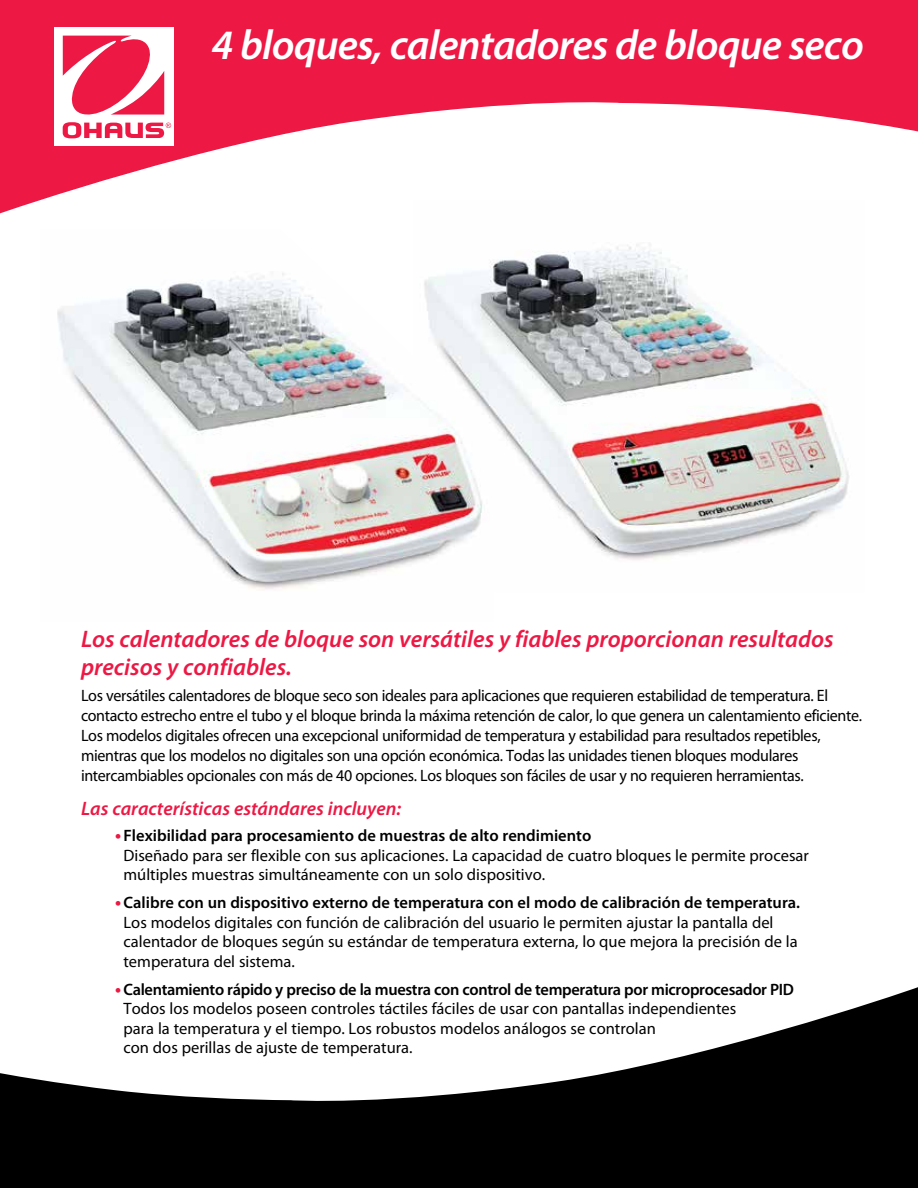
<style>
.page{position:relative;width:918px;height:1188px;background:#fff}
.page>*{position:absolute;margin:0;border:0;box-sizing:border-box;transform-origin:0 0}
.t1{font:italic 600 42px "Myriad Pro";letter-spacing:-.02em;color:#fff}
.t2{font:italic 600 24px/28.8px "Myriad Pro";color:#ed1844}
.t3{font:italic 600 19.5px "Myriad Pro";color:#ed1844}
.t4{font:16.5px/19.5px "Myriad Pro";color:#000}
.t5{font:16.5px/19.8px "Myriad Pro";letter-spacing:-.02em;color:#000}
.s1{font-weight:700;font-size:18px;color:#ed1844}
.s2{font-weight:600}
</style>
<div class="page">
<svg style="left:0;top:0;width:918px;height:214px;fill:#ed1844"></svg>
<div style="left:54px;top:27px;width:120px;height:119px;background:#fff"></div>
<svg style="left:63px;top:36px;width:108px;height:102px"></svg>
<svg style="left:0;top:987px;width:918px;height:201px;fill:#000"></svg>
<img style="left:413px;top:201px;width:452px;height:359px">
<img style="left:57px;top:230px;width:437px;height:360px">
<h1 class="t1" style="left:212px;top:18px;width:654px">4 bloques, calentadores de bloque seco</h1>
<h2 class="t2" style="left:81px;top:623px;width:754px">Los calentadores de bloque son versátiles y fiables proporcionan resultados precisos y confiables.</h2>
<p class="t5" style="left:81px;top:686px;width:783px">Los versátiles calentadores de bloque seco son ideales para aplicaciones que requieren estabilidad de temperatura. El contacto estrecho entre el tubo y el bloque brinda la máxima retención de calor, lo que genera un calentamiento eficiente.<br>Los modelos digitales ofrecen una excepcional uniformidad de temperatura y estabilidad para resultados repetibles, mientras que los modelos no digitales son una opción económica. Todas las unidades tienen bloques modulares intercambiables opcionales con más de 40 opciones. Los bloques son fáciles de usar y no requieren herramientas.</p>
<p class="t3" style="left:81px;top:796px;width:322px">Las características estándares incluyen:</p>
<p class="t4" style="left:124px;top:826px;width:687px;text-indent:-9px"><span class="s1">•</span> <span class="s2">Flexibilidad para procesamiento de muestras de alto rendimiento<br></span>Diseñado para ser flexible con sus aplicaciones. La capacidad de cuatro bloques le permite procesar múltiples muestras simultáneamente con un solo dispositivo.</p>
<p class="t4" style="left:124px;top:893px;width:678px;text-indent:-9px"><span class="s1">•</span><span class="s2">Calibre con un dispositivo externo de temperatura con el modo de calibración de temperatura.<br></span>Los modelos digitales con función de calibración del usuario le permiten ajustar la pantalla del calentador de bloques según su estándar de temperatura externa, lo que mejora la precisión de la temperatura del sistema.</p>
<p class="t4" style="left:124px;top:979px;width:672px;text-indent:-9px"><span class="s1">•</span> <span class="s2">Calentamiento rápido y preciso de la muestra con control de temperatura por microprocesador PID </span>Todos los modelos poseen controles táctiles fáciles de usar con pantallas independientes<br>para la temperatura y el tiempo. Los robustos modelos análogos se controlan<br>con dos perillas de ajuste de temperatura.</p>
</div>
